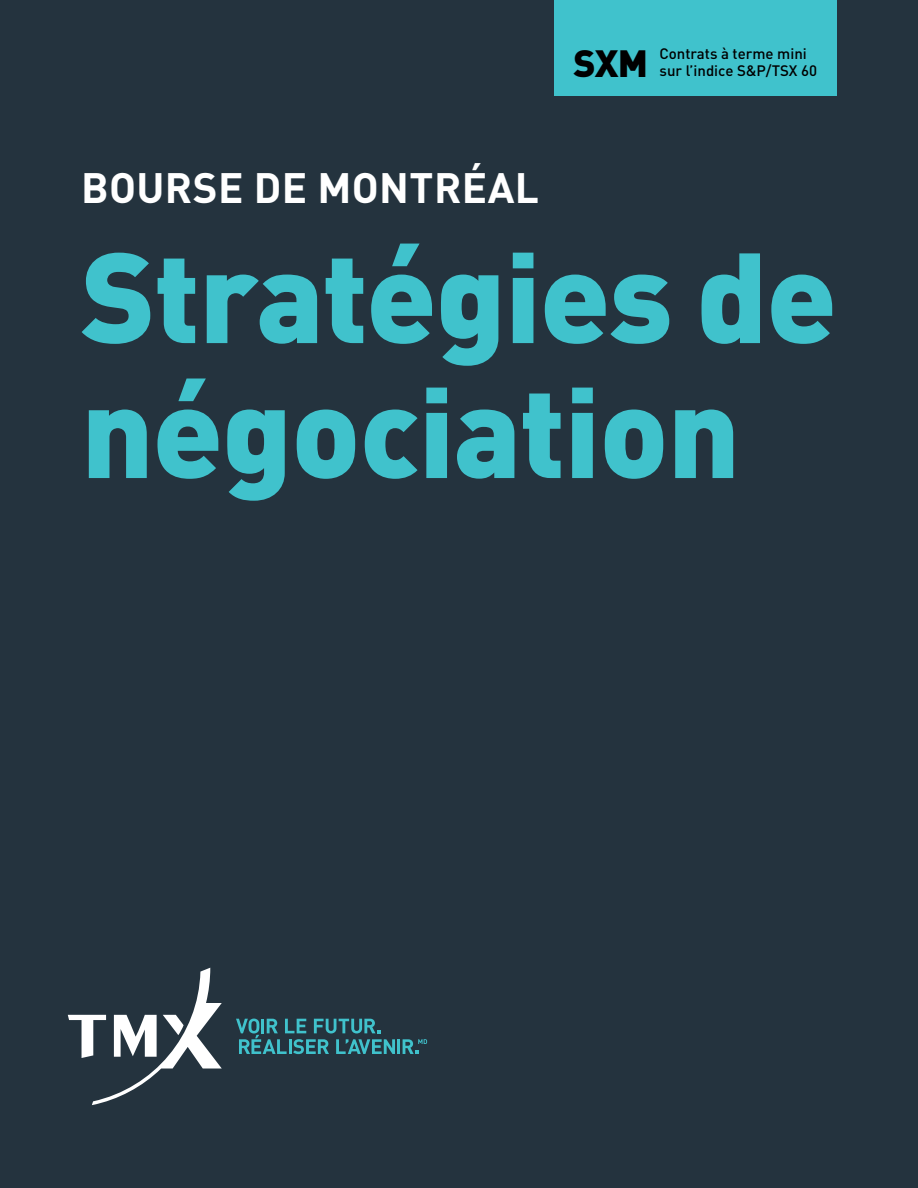
<style>
.page{position:relative;width:918px;height:1188px;background:#24333e}
.page>*{position:absolute;margin:0;border:0;box-sizing:border-box;transform-origin:0 0}
.t1{font:900 126px/135px "DIN Pro";letter-spacing:-.01em;color:#40c2cc}
.t2{font:700 42px "DIN Pro";letter-spacing:.01em;color:#fff}
.t3{font:900 37.5px "DIN Pro";color:#000}
.t4{font:500 15px/16.5px "DIN Pro";color:#000}
</style>
<div class="page">
<div style="left:554px;top:0;width:283px;height:96px;background:#40c2cc"></div>
<svg style="left:236px;top:1019px;width:159px;height:35px"></svg>
<hr style="left:397px;top:1039px;width:3px;height:15px;background:#40c2cc">
<svg style="left:68px;top:968px;width:154px;height:137px"></svg>
<svg style="left:403px;top:1039px;width:24px;height:15px"></svg>
<h2 class="t2" style="left:81px;top:155px;width:459px">BOURSE DE MONTRÉAL</h2>
<h3 class="t3" style="left:574px;top:33px;width:76px">SXM</h3>
<p class="t4" style="left:660px;top:45px;width:159px">Contrats à terme mini sur l’indice S&amp;P/TSX 60</p>
<h1 class="t1" style="left:81px;top:222px;width:757px">Stratégies de négociation</h1>
</div>
